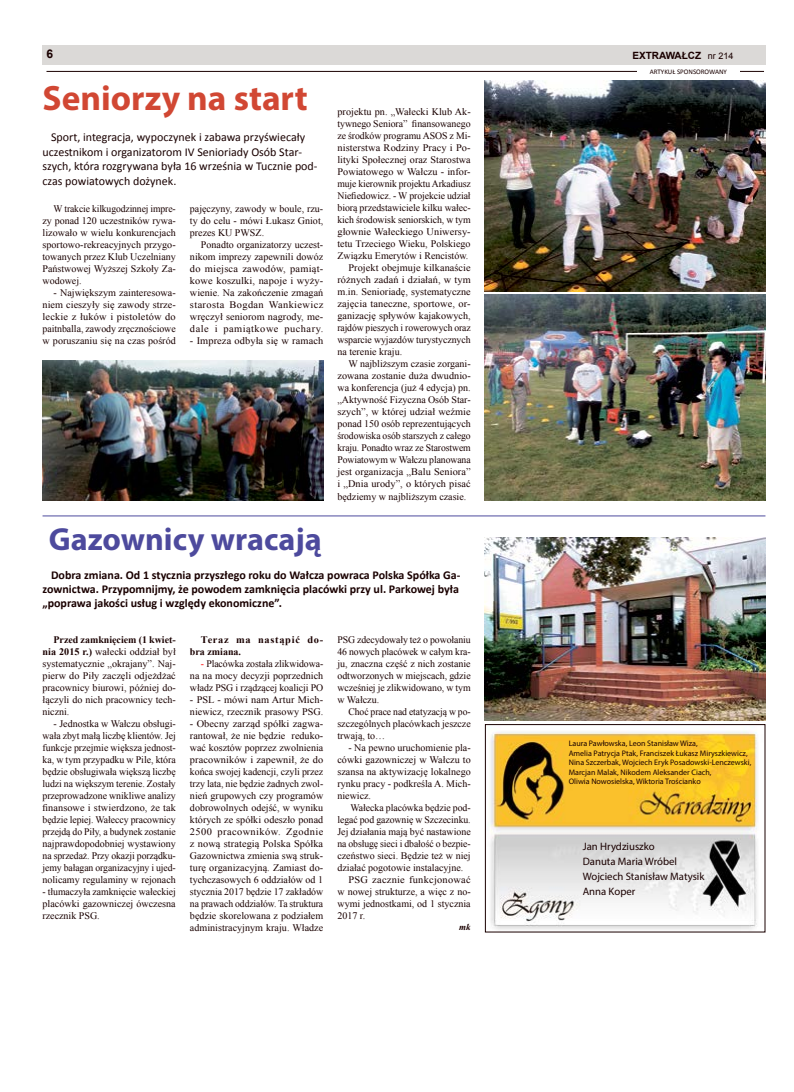
<style>
.page{position:relative;width:794px;height:1092px;background:#fff}
.page>*{position:absolute;margin:0;border:0;box-sizing:border-box;transform-origin:0 0}
.t1{font:700 35.3px "Myriad Pro";color:#d14733}
.t2{font:700 32.1px "Myriad Pro";color:#4d4a9d}
.t3{font:700 12px/14.4px "Calibri";color:#1a0000}
.t4{font:12px/14.4px "Calibri";color:#1a0000}
.t5{font:700 12px "Arial";color:#1a0000}
.t6{font:10.7px/15px "Myriad Pro";color:#1a0000}
.t7{font:10px/12px "Times New Roman";color:#1a0000;text-align:justify}
.t8{font:10px/12px "Times New Roman";color:#1a0000;text-align:justify;scale:1.04 1}
.t9{font:10px/12px "Times New Roman";color:#1a0000;text-align:justify;scale:.96 1}
.t10{font:700 10px/12px "Times New Roman";letter-spacing:.065em;color:#1a0000;scale:1.04 1}
.t11{font:10px "Times New Roman";letter-spacing:.025em;color:#1a0000;scale:1.04 1}
.t12{font:700 10px "Arial";color:#1a0000}
.t13{font:italic 700 9px "Times New Roman";color:#1a0000}
.t14{font:8px/9.6px "Myriad Pro";color:#1a0000}
.t15{font:7px "Calibri";color:#1a0000}
.s1{font-weight:400;font-size:9px}
.s2{color:#f00}
.s3{font-weight:700}
</style>
<div class="page">
<div style="left:43px;top:45px;width:722px;height:19px;background:#dbd9d7"></div>
<img style="left:489px;top:731px;width:269px;height:199px">
<div style="left:485px;top:724px;width:280px;height:208px;border:1px solid #1a0000"></div>
<img style="left:43px;top:361px;width:280px;height:140px">
<img style="left:485px;top:294px;width:280px;height:207px">
<img style="left:485px;top:80px;width:280px;height:211px">
<hr style="left:46px;top:71px;width:718px;height:1px;background:#1a0000">
<div style="left:637px;top:66px;width:102px;height:10px;background:#fff"></div>
<img style="left:485px;top:537px;width:280px;height:183px">
<hr style="left:43px;top:515px;width:722px;height:1px;background:#4d4a9d">
<p class="t5" style="left:46px;top:46px;width:8px">6</p>
<p class="t12" style="left:632px;top:49px;width:103px">EXTRAWAŁCZ <span class="s1">nr 214</span></p>
<h1 class="t1" style="left:43px;top:75px;width:267px">Seniorzy na start</h1>
<p class="t4" style="left:43px;top:130px;width:277px;text-indent:9px">Sport, integracja, wypoczynek i zabawa przyświecały uczestnikom i organizatorom IV Senioriady Osób Star&shy;szych, która rozgrywana była 16 września w Tucznie pod&shy;czas powiatowych dożynek.</p>
<p class="t7" style="left:190px;top:202px;width:135px">pajęczyny, zawody w boule, rzu&shy;ty do celu - mówi Łukasz Gniot, prezes KU PWSZ.</p>
<p class="t7" style="left:190px;top:238px;width:135px;text-indent:11px">Ponadto organizatorzy uczest&shy;nikom imprezy zapewnili dowóz do miejsca zawodów, pamiąt&shy;kowe koszulki, napoje i wyży&shy;wienie. Na zakończenie zmagań starosta Bogdan Wankiewicz wręczył seniorom nagrody, me&shy;dale i pamiątkowe puchary.</p>
<p class="t8" style="left:190px;top:334px;width:130px">- Impreza odbyła się w ramach</p>
<p class="t9" style="left:43px;top:202px;width:140px;text-indent:11px">W trakcie kilkugodzinnej impre&shy;zy ponad 120 uczestników rywa&shy;lizowało w wielu konkurencjach sportowo-rekreacyjnych przygo&shy;towanych przez Klub Uczelniany Państwowej Wyższej Szkoły Za&shy;wodowej.</p>
<p class="t7" style="left:43px;top:286px;width:135px;text-indent:11px">- Największym zainteresowa&shy;niem cieszyły się zawody strze&shy;leckie z łuków i pistoletów do paitnballa, zawody zręcznościowe w poruszaniu się na czas pośród</p>
<p class="t7" style="left:337px;top:106px;width:135px">projektu pn. „Wałecki Klub Ak-</p>
<p class="t7" style="left:337px;top:118px;width:135px">tywnego Seniora” finansowanego</p>
<p class="t7" style="left:337px;top:130px;width:135px">ze środków programu ASOS z Mi-</p>
<p class="t8" style="left:337px;top:142px;width:130px">nisterstwa Rodziny Pracy i Po-</p>
<p class="t7" style="left:337px;top:154px;width:135px">lityki Społecznej oraz Starostwa</p>
<p class="t7" style="left:337px;top:166px;width:135px">Powiatowego w Wałczu - infor-</p>
<p class="t9" style="left:337px;top:178px;width:140px">muje kierownik projektu Arkadiusz</p>
<p class="t7" style="left:337px;top:190px;width:135px">Niefiedowicz. - W projekcie udział</p>
<p class="t7" style="left:337px;top:202px;width:135px">biorą przedstawiciele kilku wałec-</p>
<p class="t7" style="left:337px;top:214px;width:135px">kich środowisk seniorskich, w tym</p>
<p class="t7" style="left:337px;top:226px;width:135px">głownie Wałeckiego Uniwersy-</p>
<p class="t7" style="left:337px;top:238px;width:135px">tetu Trzeciego Wieku, Polskiego</p>
<p class="t7" style="left:337px;top:250px;width:132px">Związku Emerytów i Rencistów.</p>
<p class="t7" style="left:348px;top:262px;width:124px">Projekt obejmuje kilkanaście</p>
<p class="t7" style="left:337px;top:274px;width:135px">różnych zadań i działań, w tym</p>
<p class="t7" style="left:337px;top:286px;width:135px">m.in. Senioriadę, systematyczne</p>
<p class="t8" style="left:337px;top:298px;width:130px">zajęcia taneczne, sportowe, or-</p>
<p class="t7" style="left:337px;top:310px;width:135px">ganizację spływów kajakowych,</p>
<p class="t9" style="left:337px;top:322px;width:140px">rajdów pieszych i rowerowych oraz</p>
<p class="t7" style="left:337px;top:334px;width:135px">wsparcie wyjazdów turystycznych</p>
<p class="t7" style="left:337px;top:346px;width:66px">na terenie kraju.</p>
<p class="t7" style="left:348px;top:358px;width:124px">W najbliższym czasie zorgani-</p>
<p class="t7" style="left:337px;top:370px;width:135px">zowana zostanie duża dwudnio-</p>
<p class="t7" style="left:337px;top:382px;width:135px">wa konferencja (już 4 edycja) pn.</p>
<p class="t7" style="left:337px;top:394px;width:135px">„Aktywność Fizyczna Osób Star-</p>
<p class="t7" style="left:337px;top:406px;width:135px">szych”, w której udział weźmie</p>
<p class="t7" style="left:337px;top:418px;width:135px">ponad 150 osób reprezentujących</p>
<p class="t9" style="left:337px;top:430px;width:140px">środowiska osób starszych z całego</p>
<p class="t7" style="left:337px;top:442px;width:135px">kraju. Ponadto wraz ze Starostwem</p>
<p class="t7" style="left:337px;top:454px;width:135px">Powiatowym w Wałczu planowana</p>
<p class="t7" style="left:337px;top:466px;width:135px">jest organizacja „Balu Seniora”</p>
<p class="t7" style="left:337px;top:478px;width:135px">i „Dnia urody”, o których pisać</p>
<p class="t7" style="left:337px;top:490px;width:130px">będziemy w najbliższym czasie.</p>
<h2 class="t2" style="left:49px;top:518px;width:274px">Gazownicy wracają</h2>
<p class="t3" style="left:43px;top:567px;width:419px;text-indent:9px">Dobra zmiana. Od 1 stycznia przyszłego roku do Wałcza powraca Polska Spółka Ga&shy;zownictwa. Przypomnijmy, że powodem zamknięcia placówki przy ul. Parkowej była „poprawa jakości usług i względy ekonomiczne”.</p>
<p class="t10" style="left:190px;top:633px;width:130px;text-indent:11px">Teraz ma nastąpić do&shy;bra zmiana.</p>
<p class="t7" style="left:190px;top:657px;width:135px;text-indent:11px"><span class="s2">-</span> Placówka została zlikwidowa&shy;na na mocy decyzji poprzednich władz PSG i rządzącej koalicji PO</p>
<p class="t7" style="left:190px;top:693px;width:135px">- PSL - mówi nam Artur Mich&shy;niewicz, rzecznik prasowy PSG.</p>
<p class="t8" style="left:190px;top:717px;width:130px">- Obecny zarząd spółki zagwa&shy;rantował, że nie będzie reduko&shy;wać kosztów poprzez zwolnienia pracowników i zapewnił, że do końca swojej kadencji, czyli przez trzy lata, nie będzie żadnych zwol&shy;nień grupowych czy programów dobrowolnych odejść, w wyniku których ze spółki odeszło ponad 2500 pracowników. Zgodnie z nową strategią Polska Spółka Gazownictwa zmienia swą struk&shy;turę organizacyjną. Zamiast do&shy;tychczasowych 6 oddziałów od 1 stycznia 2017 będzie 17 zakładów na prawach oddziałów. Ta struktura będzie skorelowana z podziałem administracyjnym kraju. Władze</p>
<p class="t7" style="left:43px;top:633px;width:135px;text-indent:11px"><span class="s3">Przed zamknięciem (1 kwiet&shy;nia 2015 r.)</span> wałecki oddział był systematycznie „okrajany”. Naj&shy;pierw do Piły zaczęli odjeżdżać pracownicy biurowi, później do&shy;łączyli do nich pracownicy tech&shy;niczni.</p>
<p class="t7" style="left:43px;top:717px;width:135px;text-indent:11px">- Jednostka w Wałczu obsługi&shy;wała zbyt małą liczbę klientów. Jej funkcje przejmie większa jednost&shy;ka, w tym przypadku w Pile, która będzie obsługiwała większą liczbę ludzi na większym terenie. Zostały przeprowadzone wnikliwe analizy finansowe i stwierdzono, że tak będzie lepiej. Wałeccy pracownicy przejdą do Piły, a budynek zostanie najprawdopodobniej wystawiony na sprzedaż. Przy okazji porządku&shy;jemy bałagan organizacyjny i ujed&shy;nolicamy regulaminy w rejonach</p>
<p class="t7" style="left:43px;top:885px;width:135px">- tłumaczyła zamknięcie wałeckiej placówki gazowniczej ówczesna rzecznik PSG.</p>
<p class="t7" style="left:337px;top:633px;width:135px">PSG zdecydowały też o powołaniu 46 nowych placówek w całym kra&shy;ju, znaczna część z nich zostanie odtworzonych w miejscach, gdzie wcześniej je zlikwidowano, w tym w Wałczu.</p>
<p class="t7" style="left:337px;top:705px;width:135px;text-indent:11px">Choć prace nad etatyzacją w po&shy;szczególnych placówkach jeszcze trwają, to…</p>
<p class="t7" style="left:337px;top:741px;width:135px;text-indent:11px">- Na pewno uruchomienie pla&shy;cówki gazowniczej w Wałczu to szansa na aktywizację lokalnego rynku pracy - podkreśla A. Mich&shy;niewicz.</p>
<p class="t7" style="left:350px;top:801px;width:122px">Wałecka placówka będzie pod-</p>
<p class="t7" style="left:337px;top:813px;width:135px">legać pod gazownię w Szczecinku.</p>
<p class="t7" style="left:337px;top:825px;width:135px">Jej działania mają być nastawione</p>
<p class="t7" style="left:337px;top:837px;width:135px">na obsługę sieci i dbałość o bezpie-</p>
<p class="t7" style="left:337px;top:849px;width:135px">czeństwo sieci. Będzie też w niej</p>
<p class="t7" style="left:337px;top:861px;width:127px">działać pogotowie instalacyjne.</p>
<p class="t11" style="left:348px;top:873px;width:119px">PSG zacznie funkcjonować</p>
<p class="t7" style="left:337px;top:885px;width:135px">w nowej strukturze, a więc z no-</p>
<p class="t7" style="left:337px;top:897px;width:135px">wymi jednostkami, od 1 stycznia</p>
<p class="t7" style="left:337px;top:909px;width:29px">2017 r.</p>
<p class="t13" style="left:459px;top:920px;width:13px">mk</p>
<p class="t15" style="left:650px;top:67px;width:79px">ARTYKUŁ SPONSOROWANY</p>
<p class="t14" style="left:569px;top:738px;width:184px">Laura Pawłowska, Leon Stanisław Wiza,<br>Amelia Patrycja Ptak, Franciszek Łukasz Miryszkiewicz, Nina Szczerbak, Wojciech Eryk Posadowski-Lenczewski, Marcjan Malak, Nikodem Aleksander Ciach,<br>Oliwia Nowosielska, Wiktoria Trościanko</p>
<p class="t6" style="left:583px;top:838px;width:123px">Jan Hrydziuszko<br>Danuta Maria Wróbel<br>Wojciech Stanisław Matysik<br>Anna Koper</p>
</div>
